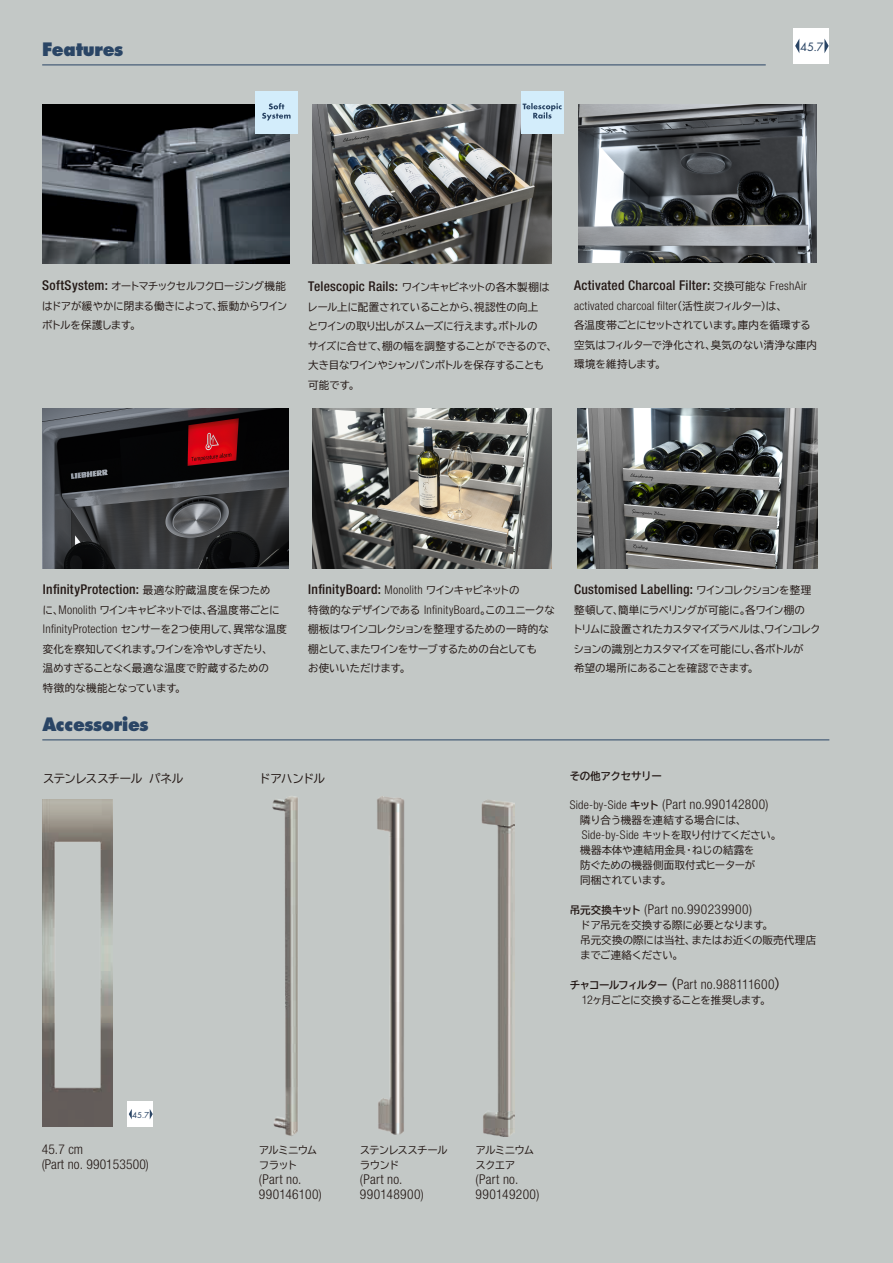
<style>
.page{position:relative;width:893px;height:1263px;background:#c3c8c6}
.page>*{position:absolute;margin:0;border:0;box-sizing:border-box;transform-origin:0 0}
.t1{font:800 18px "Futura Std";letter-spacing:-.02em;color:#2a4565;scale:.95 1}
.t2{font:300 condensed 13.5px/15px "Helvetica Neue LTW1 G";letter-spacing:.015em;color:#231815}
.t3{font:500 condensed 13.5px "Helvetica Neue LTW1 G";letter-spacing:.02em;color:#231815}
.t4{font:12.6px "Futura Boo";color:#2a4565}
.t5{font:300 condensed 12px "Helvetica Neue LTW1 G";letter-spacing:.02em;color:#231815}
.t6{font:12px "BIZ UD Gothic";letter-spacing:-.09em;color:#231815}
.t7{font:10.5px/19.5px "BIZ UDP Gothic";letter-spacing:.005em;color:#231815}
.t8{font:10.5px/15px "BIZ UD Gothic";letter-spacing:-.03em;color:#231815}
.t9{font:10.5px/15px "BIZ UD Gothic";letter-spacing:-.09em;color:#231815}
.t10{font:10.5px/15px "BIZ UD Gothic";letter-spacing:-.075em;color:#231815}
.t11{font:10.5px/15px "BIZ UD Gothic";letter-spacing:-.08em;color:#231815}
.t12{font:10.5px "BIZ UD Gothic Bold";letter-spacing:-.03em;color:#231815}
.t13{font:9px "Futura Boo";color:#2a4565}
.s1{font-family:"Helvetica Neue LTW1 G";font-weight:500;font-stretch:condensed;font-size:13.5px}
.s2{font-family:"BIZ UDP Gothic";font-weight:400;font-stretch:normal;font-size:10.5px}
.s3{font-weight:300;font-size:12px}
.s4{font-family:"Helvetica Neue LTW1 G";font-weight:300;font-stretch:condensed;font-size:12px}
.s5{font-size:12px}
.s6{font-family:"BIZ UD Gothic Bold";font-weight:400;font-stretch:normal;font-size:10.5px}
.s7{font-family:"BIZ UD Gothic";font-weight:400;font-stretch:normal}
</style>
<div class="page">
<hr style="left:42px;top:65px;width:724px;height:1px;background:#2a4565">
<hr style="left:42px;top:739px;width:787px;height:1px;background:#2a4565">
<div style="left:793px;top:28px;width:36px;height:36px;background:#fff"></div>
<svg style="left:795px;top:39px;width:4px;height:14px"></svg>
<svg style="left:824px;top:39px;width:5px;height:14px"></svg>
<div style="left:128px;top:1101px;width:25px;height:26px;background:#fff"></div>
<svg style="left:129px;top:1109px;width:3px;height:10px"></svg>
<svg style="left:150px;top:1109px;width:3px;height:10px"></svg>
<img style="left:42px;top:104px;width:247px;height:160px">
<div style="left:255px;top:91px;width:43px;height:43px;background:#d3edfb"></div>
<svg style="left:262px;top:103px;width:29px;height:17px"></svg>
<img style="left:43px;top:800px;width:70px;height:327px">
<img style="left:273px;top:795px;width:55px;height:343px">
<img style="left:360px;top:795px;width:72px;height:339px">
<img style="left:462px;top:800px;width:52px;height:336px">
<img style="left:42px;top:408px;width:247px;height:160px">
<img style="left:313px;top:104px;width:238px;height:160px">
<div style="left:521px;top:91px;width:42px;height:43px;background:#d3edfb"></div>
<svg style="left:523px;top:103px;width:39px;height:16px"></svg>
<img style="left:579px;top:104px;width:237px;height:159px">
<img style="left:312px;top:408px;width:240px;height:160px">
<img style="left:578px;top:408px;width:239px;height:160px">
<h1 class="t1" style="left:42px;top:38px;width:87px">Features</h1>
<p class="t4" style="left:800px;top:39px;width:25px">45.7</p>
<p class="t7" style="left:42px;top:277px;width:246px;text-align:justify"><span class="s1">SoftSystem:</span> オートマチックセルフクロージング機能はドアが緩やかに閉まる働きによって、振動からワインボトルを保護します。</p>
<p class="t3" style="left:308px;top:278px;width:243px">Telescopic Rails: <span class="s2">ワインキャビネットの各木製棚は</span></p>
<p class="t7" style="left:308px;top:297px;width:246px">レール上に配置されていることから、視認性の向上<br>とワインの取り出しがスムーズに行えます。ボトルの<br>サイズに合せて、棚の幅を調整することができるので、大き目なワインやシャンパンボトルを保存することも可能です。</p>
<p class="t3" style="left:574px;top:277px;width:234px">Activated Charcoal Filter: <span class="s2">交換可能な</span> <span class="s3">FreshAir</span></p>
<p class="t5" style="left:574px;top:299px;width:210px">activated charcoal filter<span class="s2">（活性炭フィルター）は、</span></p>
<p class="t7" style="left:574px;top:316px;width:245px">各温度帯ごとにセットされています。庫内を循環する空気はフィルターで浄化され、臭気のない清浄な庫内環境を維持します。</p>
<p class="t3" style="left:43px;top:581px;width:229px">InfinityProtection: <span class="s2">最適な貯蔵温度を保つため</span></p>
<p class="t7" style="left:43px;top:600px;width:238px">に、<span class="s4">Monolith</span> ワインキャビネットでは、各温度帯ごとに</p>
<p class="t5" style="left:43px;top:622px;width:246px">InfinityProtection <span class="s2">センサーを2つ使用して、異常な温度</span></p>
<p class="t7" style="left:43px;top:639px;width:228px;text-align:justify">変化を察知してくれます。ワインを冷やしすぎたり、温めすぎることなく最適な温度で貯蔵するための特徴的な機能となっています。</p>
<h1 class="t1" style="left:42px;top:713px;width:114px">Accessories</h1>
<p class="t3" style="left:308px;top:581px;width:213px">InfinityBoard: <span class="s3">Monolith</span> <span class="s2">ワインキャビネットの</span></p>
<p class="t7" style="left:308px;top:600px;width:248px">特徴的なデザインである <span class="s4">InfinityBoard</span>。このユニークな棚板はワインコレクションを整理するための一時的な棚として、またワインをサーブするための台としても<br>お使いいただけます。</p>
<p class="t3" style="left:574px;top:581px;width:239px">Customised Labelling: <span class="s2">ワインコレクションを整理</span></p>
<p class="t7" style="left:574px;top:600px;width:247px">整頓して、簡単にラベリングが可能に。各ワイン棚の<br>トリムに設置されたカスタマイズラベルは、ワインコレクションの識別とカスタマイズを可能にし、各ボトルが<br>希望の場所にあることを確認できます。</p>
<p class="t6" style="left:43px;top:772px;width:142px">ステンレススチールパネル</p>
<p class="t6" style="left:259px;top:772px;width:68px">ドアハンドル</p>
<p class="t12" style="left:570px;top:770px;width:94px">その他アクセサリー</p>
<p class="t13" style="left:132px;top:1109px;width:18px">45.7</p>
<p class="t2" style="left:42px;top:1142px;width:109px">45.7 cm<br>(Part no. 990153500)</p>
<p class="t2" style="left:570px;top:797px;width:200px"><span class="s5">Side-by-Side</span> <span class="s6">キット</span> (Part no.990142800)</p>
<p class="t8" style="left:580px;top:813px;width:203px">隣り合う機器を連結する場合には、<br><span class="s4">Side-by-Side</span> キットを取り付けてください。機器本体や連結用金具・ねじの結露を<br>防ぐための機器側面取付式ヒーターが<br>同梱されています。</p>
<p class="t2" style="left:570px;top:902px;width:184px"><span class="s6">吊元交換キット</span> (Part no.990239900)</p>
<p class="t8" style="left:580px;top:918px;width:237px">ドア吊元を交換する際に必要となります。<br>吊元交換の際には当社、またはお近くの販売代理店までご連絡ください。</p>
<p class="t2" style="left:570px;top:977px;width:219px"><span class="s6">チャコールフィルター</span><span class="s7">（</span>Part no.988111600<span class="s7">）</span></p>
<p class="t7" style="left:582px;top:990px;width:186px"><span class="s4">12</span>ヶ月ごとに交換することを推奨します。</p>
<p class="t10" style="left:259px;top:1142px;width:60px">アルミニウムフラット</p>
<p class="t2" style="left:259px;top:1172px;width:65px">(Part no.<br>990146100)</p>
<p class="t9" style="left:360px;top:1142px;width:89px">ステンレススチールラウンド</p>
<p class="t2" style="left:360px;top:1172px;width:66px">(Part no.<br>990148900)</p>
<p class="t11" style="left:476px;top:1142px;width:60px">アルミニウムスクエア</p>
<p class="t2" style="left:476px;top:1172px;width:65px">(Part no.<br>990149200)</p>
</div>
